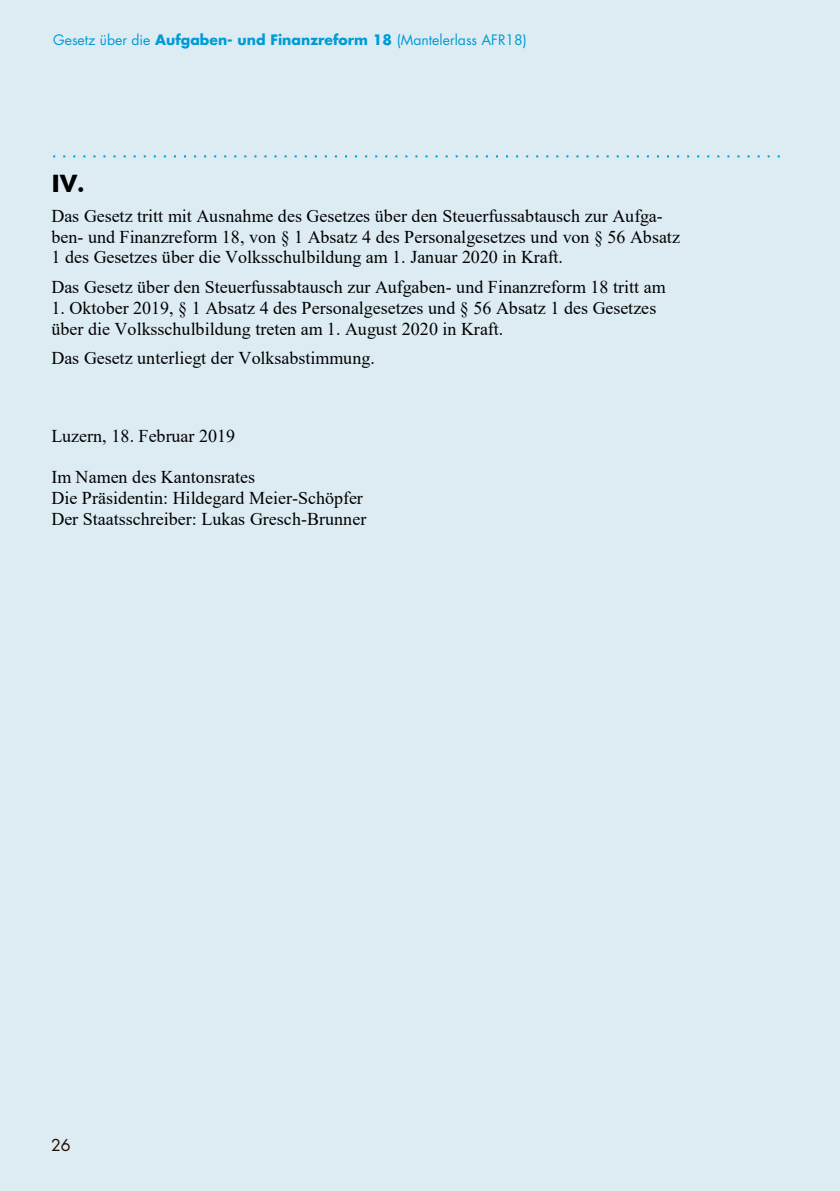
<style>
.page{position:relative;width:840px;height:1191px;background:#fff}
.page>*{position:absolute;margin:0;border:0;box-sizing:border-box;transform-origin:0 0}
.t1{font:700 24px "Futura BT";color:#000}
.t2{font:18px/20.8px "Times New Roman";color:#000}
.t3{font:16px "Futura";color:#200e00}
.t4{font:14px "Futura";color:#009bd5}
.s1{font-weight:700}
</style>
<div class="page">
<div style="left:0;top:0;width:839px;height:1191px;background:#ddecf3"></div>
<svg style="left:53px;top:155px;width:726px;height:2px"></svg>
<p class="t4" style="left:53px;top:30px;width:475px">Gesetz über die <span class="s1">Aufgaben- und Finanzreform 18</span> (Mantelerlass AFR18)</p>
<h1 class="t1" style="left:51px;top:169px;width:35px">IV.</h1>
<p class="t2" style="left:51px;top:205px;width:629px">Das Gesetz tritt mit Ausnahme des Gesetzes über den Steuerfussabtausch zur Aufga&shy;ben- und Finanzreform 18, von § 1 Absatz 4 des Personalgesetzes und von § 56 Absatz<br>1 des Gesetzes über die Volksschulbildung am 1. Januar 2020 in Kraft.</p>
<p class="t2" style="left:51px;top:276px;width:615px">Das Gesetz über den Steuerfussabtausch zur Aufgaben- und Finanzreform 18 tritt am</p>
<p class="t2" style="left:51px;top:297px;width:606px">1. Oktober 2019, § 1 Absatz 4 des Personalgesetzes und § 56 Absatz 1 des Gesetzes über die Volksschulbildung treten am 1. August 2020 in Kraft.</p>
<p class="t2" style="left:51px;top:347px;width:325px">Das Gesetz unterliegt der Volksabstimmung.</p>
<p class="t2" style="left:51px;top:425px;width:185px">Luzern, 18. Februar 2019</p>
<p class="t2" style="left:51px;top:466px;width:316px">Im Namen des Kantonsrates<br>Die Präsidentin: Hildegard Meier-Schöpfer<br>Der Staatsschreiber: Lukas Gresch-Brunner</p>
<p class="t3" style="left:51px;top:1134px;width:21px">26</p>
</div>
